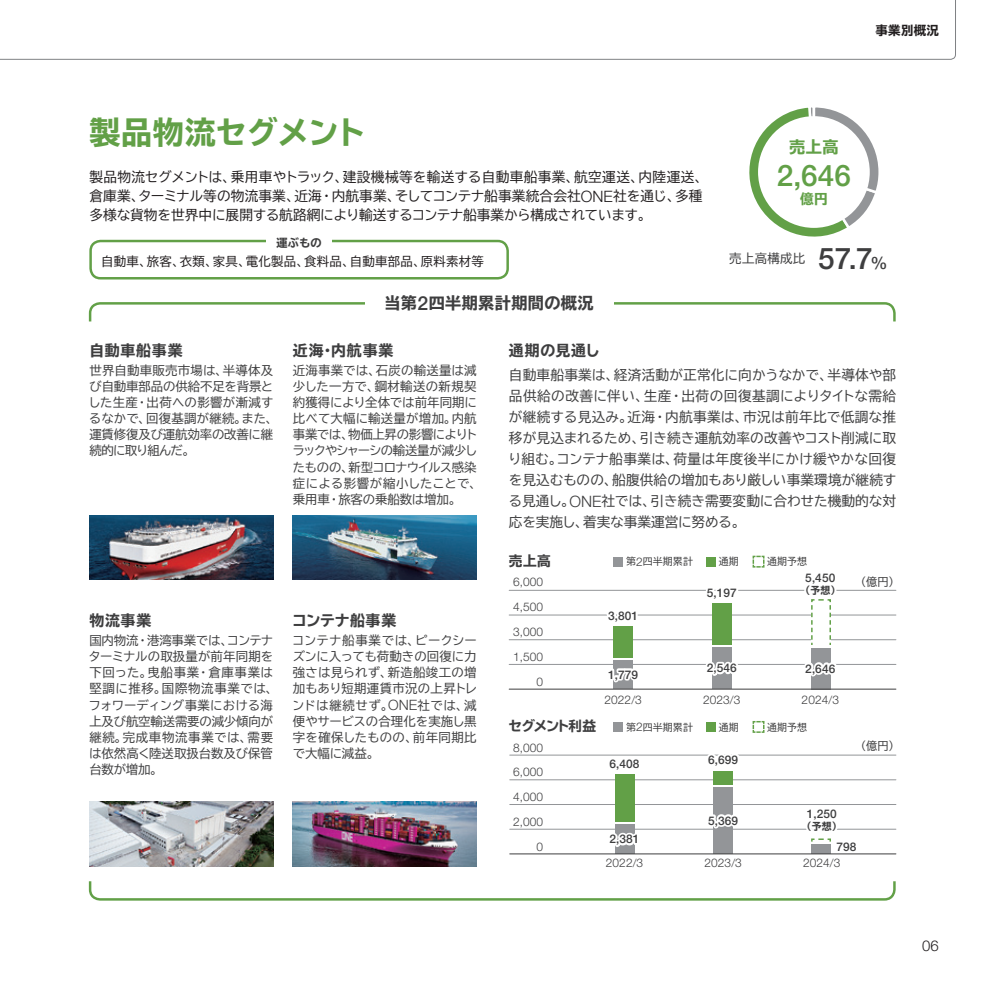
<style>
.page{position:relative;width:993px;height:993px;background:#fff}
.page>*{position:absolute;margin:0;border:0;box-sizing:border-box;transform-origin:0 0}
.t1{font:700 expanded 30.97px "TBUD Go Std";letter-spacing:.005em;color:#62a047}
.t2{font:500 29.75px "Helvetica Neue LT Std";color:#3e3e3f}
.t3{font:500 29.75px "Helvetica Neue LT Std";color:#62a047}
.t4{font:700 expanded 16.1px "TBUD Go Std";letter-spacing:.025em;color:#3e3e3f}
.t5{font:700 expanded 16.1px "TBUD Go Std";color:#62a047}
.t6{font:700 expanded 14.88px "TBUD Go Std";letter-spacing:.055em;color:#3e3e3f}
.t7{font:700 expanded 14.88px "TBUD Go Std";color:#3e3e3f}
.t8{font:300 14.88px "Helvetica Neue LT Std";color:#231f20}
.t9{font:13.65px/21px "TBUD Go Std";color:#3e3e3f;text-align:justify}
.t10{font:13.65px/18.6px "TBUD Go Std";letter-spacing:.005em;color:#231f20}
.t11{font:700 expanded 13.65px "TBUD Go Std";letter-spacing:-.105em;color:#3e3e3f}
.t12{font:700 expanded 13.65px "TBUD Go Std";letter-spacing:-.08em;color:#3e3e3f}
.t13{font:700 expanded 13.65px "TBUD Go Std";color:#62a047}
.t14{font:12.42px/16.1px "TBUD Go Std";letter-spacing:-.005em;color:#3e3e3f}
.t15{font:12.42px "TBUD Go Std";letter-spacing:.02em;color:#231f20}
.t16{font:700 expanded 12.42px "TBUD Go Std";letter-spacing:.025em;color:#231f20}
.t17{font:300 11.9px/24.8px "Helvetica Neue LT Std";letter-spacing:.01em;color:#3e3e3f;text-align:right}
.t18{font:500 11.9px "Helvetica Neue LT Std";letter-spacing:.01em;color:#3e3e3f}
.t19{font:11.2px "TBUD Go Std";color:#3e3e3f}
.t20{font:700 expanded 11.2px "TBUD Go Std";color:#3e3e3f}
.t21{font:9.97px "TBUD Go Std";letter-spacing:.01em;color:#3e3e3f}
.t22{font:700 expanded 9.97px "TBUD Go Std";color:#3e3e3f}
.s1{font-family:"Helvetica Neue LT Std";font-weight:300;font-size:15.75px}
.s2{font-size:28.53px}
.s3{font-size:17.15px}
.s4{font-family:"Helvetica Neue LT Std";font-weight:500;font-stretch:normal;font-size:19.43px}
.s5{font-family:"Helvetica Neue LT Std";font-weight:300;font-size:14.17px}
.s6{font-size:11.38px}
.s7{font-family:"Helvetica Neue LT Std";font-weight:300;font-size:11.9px}
</style>
<div class="page">
<svg style="left:749px;top:107px;width:130px;height:130px"></svg>
<svg style="left:88px;top:302px;width:808px;height:20px"></svg>
<svg style="left:88px;top:881px;width:808px;height:20px"></svg>
<div style="left:757px;top:116px;width:112px;height:112px;background:#fff;border-radius:50%"></div>
<div style="left:89px;top:240px;width:419px;height:39px;border:2px solid #62a047;border-radius:10px"></div>
<div style="left:365px;top:295px;width:248px;height:16px;background:#fff"></div>
<img style="left:89px;top:515px;width:184px;height:64px">
<img style="left:293px;top:515px;width:183px;height:64px">
<img style="left:89px;top:801px;width:184px;height:64px">
<img style="left:293px;top:801px;width:183px;height:64px">
<hr style="left:509px;top:754px;width:386px;height:1px;background:#939598">
<hr style="left:509px;top:779px;width:386px;height:1px;background:#939598">
<hr style="left:509px;top:828px;width:386px;height:1px;background:#939598">
<svg style="left:704px;top:754px;width:37px;height:20px"></svg>
<svg style="left:605px;top:755px;width:38px;height:23px"></svg>
<hr style="left:509px;top:590px;width:386px;height:1px;background:#939598">
<hr style="left:509px;top:664px;width:386px;height:1px;background:#939598">
<hr style="left:509px;top:639px;width:386px;height:1px;background:#939598">
<hr style="left:509px;top:614px;width:386px;height:1px;background:#939598">
<svg style="left:801px;top:589px;width:37px;height:56px"></svg>
<div style="left:810px;top:647px;width:20px;height:42px;background:#939598"></div>
<svg style="left:804px;top:660px;width:33px;height:23px"></svg>
<hr style="left:509px;top:804px;width:386px;height:1px;background:#939598">
<div style="left:266px;top:237px;width:66px;height:11px;background:#fff"></div>
<div style="left:613px;top:626px;width:20px;height:32px;background:#62a047"></div>
<div style="left:711px;top:603px;width:20px;height:41px;background:#62a047"></div>
<div style="left:613px;top:660px;width:20px;height:28px;background:#939598"></div>
<div style="left:711px;top:647px;width:20px;height:41px;background:#939598"></div>
<svg style="left:705px;top:659px;width:33px;height:23px"></svg>
<svg style="left:613px;top:668px;width:20px;height:15px"></svg>
<svg style="left:702px;top:589px;width:41px;height:15px"></svg>
<svg style="left:604px;top:614px;width:35px;height:2px"></svg>
<hr style="left:509px;top:688px;width:386px;height:1px;background:#3e3e3f">
<div style="left:614px;top:774px;width:20px;height:47px;background:#62a047"></div>
<div style="left:713px;top:770px;width:19px;height:14px;background:#62a047"></div>
<div style="left:614px;top:824px;width:20px;height:29px;background:#939598"></div>
<div style="left:713px;top:787px;width:19px;height:66px;background:#939598"></div>
<svg style="left:703px;top:805px;width:38px;height:30px"></svg>
<svg style="left:614px;top:830px;width:21px;height:19px"></svg>
<hr style="left:509px;top:853px;width:386px;height:1px;background:#3e3e3f">
<div style="left:612px;top:556px;width:10px;height:10px;background:#939598"></div>
<div style="left:706px;top:556px;width:10px;height:10px;background:#62a047"></div>
<svg style="left:752px;top:555px;width:13px;height:13px"></svg>
<div style="left:612px;top:721px;width:10px;height:10px;background:#939598"></div>
<div style="left:706px;top:721px;width:10px;height:10px;background:#62a047"></div>
<svg style="left:752px;top:721px;width:13px;height:12px"></svg>
<svg style="left:803px;top:828px;width:56px;height:26px"></svg>
<svg style="left:0;top:55px;width:955px;height:5px"></svg>
<p class="t16" style="left:875px;top:23px;width:65px">事業別概況</p>
<h1 class="t1" style="left:89px;top:116px;width:279px">製品物流セグメント</h1>
<p class="t10" style="left:89px;top:168px;width:620px">製品物流セグメントは、乗用車やトラック、建設機械等を輸送する自動車船事業、航空運送、内陸運送、倉庫業、ターミナル等の物流事業、近海・内航事業、そしてコンテナ船事業統合会社<span class="s1">ONE</span>社を通じ、多種多様な貨物を世界中に展開する航路網により輸送するコンテナ船事業から構成されています。</p>
<p class="t15" style="left:101px;top:250px;width:384px">自動車、旅客、衣類、家具、電化製品、食料品、自動車部品、原料素材等</p>
<p class="t20" style="left:276px;top:236px;width:47px">運ぶもの</p>
<p class="t5" style="left:789px;top:138px;width:51px">売上高</p>
<h2 class="t3" style="left:776px;top:157px;width:76px">2<span class="s2">,</span>646</h2>
<p class="t13" style="left:799px;top:191px;width:29px">億円</p>
<p class="t14" style="left:729px;top:250px;width:77px">売上高構成比</p>
<h2 class="t2" style="left:817px;top:241px;width:71px">57<span class="s2">.</span>7<span class="s3">%</span></h2>
<p class="t6" style="left:89px;top:341px;width:95px">自動車船事業</p>
<p class="t14" style="left:88px;top:362px;width:191px">世界自動車販売市場は、半導体及び自動車部品の供給不足を背景とした生産・出荷への影響が漸減するなかで、回復基調が継続。また、運賃修復及び運航効率の改善に継続的に取り組んだ。</p>
<p class="t6" style="left:89px;top:612px;width:63px">物流事業</p>
<p class="t14" style="left:88px;top:632px;width:191px">国内物流・港湾事業では、コンテナターミナルの取扱量が前年同期を下回った。曳船事業・倉庫事業は堅調に推移。国際物流事業では、フォワーディング事業における海上及び航空輸送需要の減少傾向が継続。完成車物流事業では、需要は依然高く陸送取扱台数及び保管台数が増加。</p>
<p class="t4" style="left:384px;top:294px;width:211px">当第<span class="s4">2</span>四半期累計期間の概況</p>
<p class="t6" style="left:508px;top:341px;width:92px">通期の見通し</p>
<p class="t9" style="left:508px;top:363px;width:390px">自動車船事業は、経済活動が正常化に向かうなかで、半導体や部品供給の改善に伴い、生産・出荷の回復基調によりタイトな需給が継続する見込み。近海・内航事業は、市況は前年比で低調な推移が見込まれるため、引き続き運航効率の改善やコスト削減に取り組む。コンテナ船事業は、荷量は年度後半にかけ緩やかな回復を見込むものの、船腹供給の増加もあり厳しい事業環境が継続する見通し。<span class="s1">ONE</span>社では、引き続き需要変動に合わせた機動的な対応を実施し、着実な事業運営に努める。</p>
<p class="t6" style="left:293px;top:341px;width:102px">近海・内航事業</p>
<p class="t14" style="left:292px;top:362px;width:190px">近海事業では、石炭の輸送量は減少した一方で、鋼材輸送の新規契約獲得により全体では前年同期に比べて大幅に輸送量が増加。内航事業では、物価上昇の影響によりトラックやシャーシの輸送量が減少したものの、新型コロナウイルス感染症による影響が縮小したことで、乗用車・旅客の乗船数は増加。</p>
<p class="t7" style="left:292px;top:612px;width:106px">コンテナ船事業</p>
<p class="t14" style="left:292px;top:632px;width:187px;text-align:justify">コンテナ船事業では、ピークシーズンに入っても荷動きの回復に力強さは見られず、新造船竣工の増加もあり短期運賃市況の上昇トレンドは継続せず。<span class="s5">ONE</span>社では、減便やサービスの合理化を実施し黒字を確保したものの、前年同期比で大幅に減益。</p>
<p class="t12" style="left:508px;top:553px;width:43px">売上高</p>
<p class="t17" style="left:513px;top:569px;width:32px">6<span class="s6">,</span>000</p>
<p class="t19" style="left:854px;top:572px;width:46px">（億円）</p>
<p class="t17" style="left:513px;top:594px;width:32px">4<span class="s6">,</span>500<br>3<span class="s6">,</span>000<br>1<span class="s6">,</span>500<br>0</p>
<p class="t17" style="left:702px;top:686px;width:39px">2023<span class="s6">/</span>3</p>
<p class="t21" style="left:626px;top:553px;width:68px">第<span class="s7">2</span>四半期累計</p>
<p class="t21" style="left:718px;top:553px;width:21px">通期</p>
<p class="t21" style="left:767px;top:553px;width:41px">通期予想</p>
<p class="t18" style="left:805px;top:570px;width:32px">5<span class="s6">,</span>450</p>
<p class="t22" style="left:800px;top:584px;width:41px">（予想）</p>
<p class="t18" style="left:706px;top:586px;width:32px">5<span class="s6">,</span>197</p>
<p class="t18" style="left:608px;top:608px;width:32px">3<span class="s6">,</span>801</p>
<p class="t18" style="left:706px;top:660px;width:32px">2<span class="s6">,</span>546</p>
<p class="t18" style="left:805px;top:661px;width:32px">2<span class="s6">,</span>646</p>
<p class="t18" style="left:608px;top:667px;width:32px">1<span class="s6">,</span>779</p>
<p class="t17" style="left:604px;top:686px;width:39px">2022<span class="s6">/</span>3</p>
<p class="t17" style="left:801px;top:686px;width:39px">2024<span class="s6">/</span>3</p>
<p class="t11" style="left:508px;top:718px;width:89px">セグメント利益</p>
<p class="t17" style="left:513px;top:734px;width:32px">8<span class="s6">,</span>000<br>6<span class="s6">,</span>000<br>4<span class="s6">,</span>000<br>2<span class="s6">,</span>000<br>0</p>
<p class="t21" style="left:626px;top:718px;width:68px">第<span class="s7">2</span>四半期累計</p>
<p class="t21" style="left:718px;top:718px;width:21px">通期</p>
<p class="t21" style="left:767px;top:718px;width:41px">通期予想</p>
<p class="t18" style="left:609px;top:756px;width:32px">6<span class="s6">,</span>408</p>
<p class="t18" style="left:707px;top:752px;width:32px">6<span class="s6">,</span>699</p>
<p class="t18" style="left:707px;top:813px;width:32px">5<span class="s6">,</span>369</p>
<p class="t18" style="left:806px;top:806px;width:32px">1<span class="s6">,</span>250</p>
<p class="t22" style="left:801px;top:820px;width:41px">（予想）</p>
<p class="t19" style="left:854px;top:736px;width:46px">（億円）</p>
<p class="t18" style="left:609px;top:831px;width:32px">2<span class="s6">,</span>381</p>
<p class="t18" style="left:836px;top:839px;width:22px">798</p>
<p class="t17" style="left:605px;top:849px;width:39px">2022<span class="s6">/</span>3</p>
<p class="t17" style="left:704px;top:849px;width:39px">2023<span class="s6">/</span>3</p>
<p class="t17" style="left:802px;top:849px;width:39px">2024<span class="s6">/</span>3</p>
<p class="t8" style="left:921px;top:936px;width:18px">06</p>
</div>
